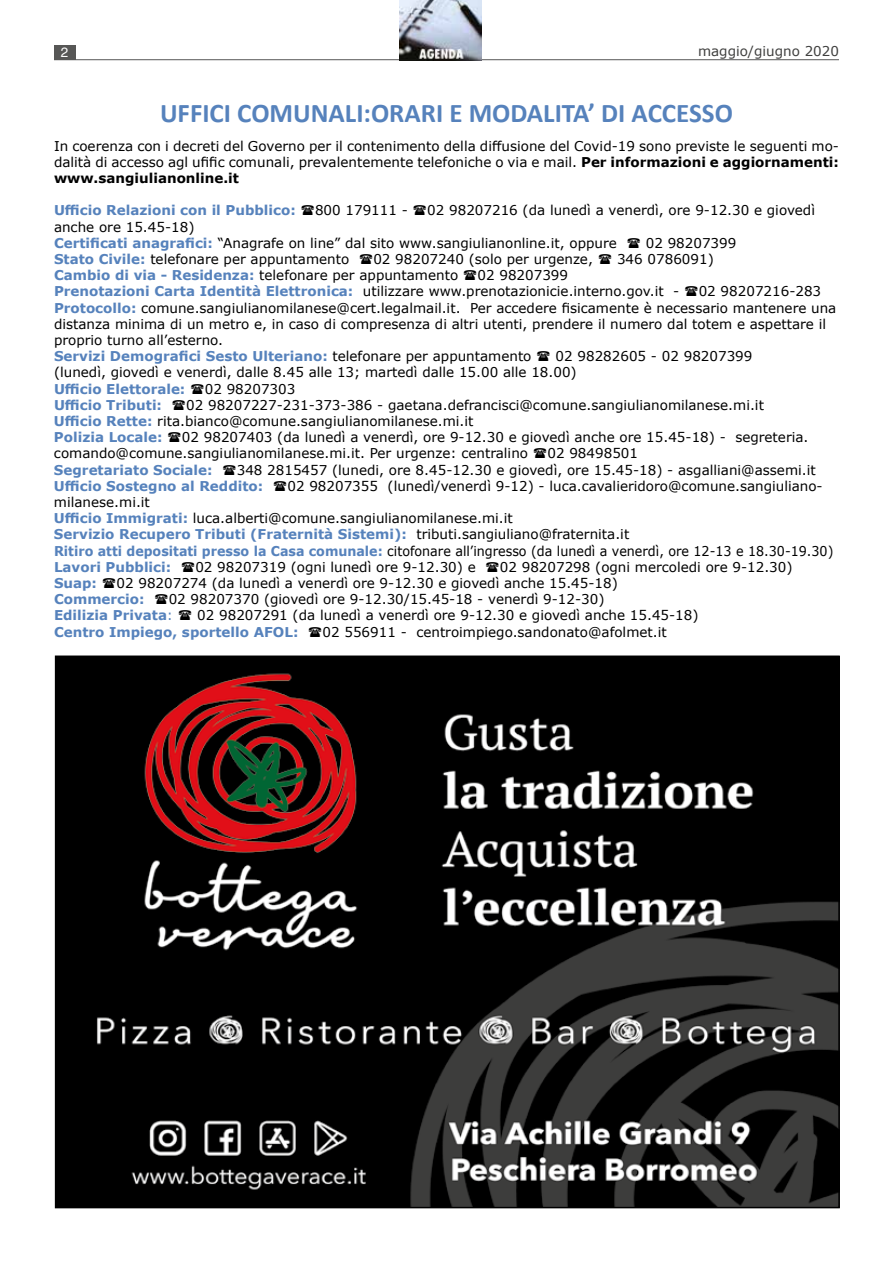
<style>
.page{position:relative;width:893px;height:1263px;background:#fff}
.page>*{position:absolute;margin:0;border:0;box-sizing:border-box;transform-origin:0 0}
.t1{font:700 27px "Calibri";color:#5682bc}
.t2{font:13.5px/16.2px "Verdana";color:#000}
.t3{font:700 13.5px "Verdana";color:#5682bc}
.t4{font:13.5px "Verdana";color:#3f3f3e}
.t5{font:13.5px "Helvetica";color:#fff}
.s1{font-weight:700}
.s2{font-weight:700;color:#5682bc}
.s3{color:#5682bc}
</style>
<div class="page">
<hr style="left:54px;top:59px;width:785px;height:1px;background:#575756">
<div style="left:54px;top:46px;width:21px;height:14px;background:#575756"></div>
<img style="left:58px;top:658px;width:779px;height:547px">
<img style="left:400px;top:0;width:81px;height:60px">
<p class="t5" style="left:61px;top:45px;width:9px">2</p>
<p class="t4" style="left:698px;top:42px;width:142px">maggio/giugno 2020</p>
<h1 class="t1" style="left:160px;top:94px;width:574px">UFFICI COMUNALI:ORARI E MODALITA’ DI ACCESSO</h1>
<p class="t2" style="left:54px;top:137px;width:786px;text-align:justify">In coerenza con i decreti del Governo per il contenimento della diffusione del Covid-19 sono previste le seguenti mo&shy;dalità di accesso agl ufific comunali, prevalentemente telefoniche o via e mail. <span class="s1">Per informazioni e aggiornamenti: www.sangiulianonline.it</span></p>
<p class="t3" style="left:54px;top:201px;width:243px">Ufficio Relazioni con il Pubblico:</p>
<p class="t2" style="left:315px;top:202px;width:94px">800 179111 -</p>
<p class="t2" style="left:427px;top:202px;width:389px">02 98207216 (da lunedì a venerdì, ore 9-12.30 e giovedì</p>
<p class="t2" style="left:54px;top:218px;width:564px">anche ore 15.45-18)<br><span class="s2">Certificati anagrafici:</span> “Anagrafe on line” dal sito www.sangiulianonline.it, oppure</p>
<p class="t2" style="left:646px;top:235px;width:92px">02 98207399</p>
<p class="t2" style="left:54px;top:251px;width:297px"><span class="s2">Stato Civile:</span> telefonare per appuntamento</p>
<p class="t2" style="left:373px;top:251px;width:221px">02 98207240 (solo per urgenze,</p>
<p class="t2" style="left:617px;top:251px;width:98px">346 0786091)</p>
<p class="t2" style="left:54px;top:267px;width:406px"><span class="s2">Cambio di via - Residenza:</span> telefonare per appuntamento</p>
<p class="t2" style="left:54px;top:267px;width:627px;text-indent:423px">02 98207399<br><span class="s2">Prenotazioni Carta Identità Elettronica:</span> utilizzare www.prenotazionicie.interno.gov.it -</p>
<p class="t2" style="left:54px;top:283px;width:784px;text-indent:645px">02 98207216-283<br><span class="s2">Protocollo:</span> comune.sangiulianomilanese@cert.legalmail.it. Per accedere fisicamente è necessario mantenere una distanza minima di un metro e, in caso di compresenza di altri utenti, prendere il numero dal totem e aspettare il proprio turno all’esterno.<br><span class="s2">Servizi Demografici Sesto Ulteriano:</span> telefonare per appuntamento</p>
<p class="t2" style="left:54px;top:348px;width:700px;text-indent:502px">02 98282605 - 02 98207399 (lunedì, giovedì e venerdì, dalle 8.45 alle 13; martedì dalle 15.00 alle 18.00)</p>
<p class="t3" style="left:54px;top:379px;width:133px">Ufficio Elettorale:</p>
<p class="t2" style="left:205px;top:380px;width:92px">02 98207303</p>
<p class="t3" style="left:54px;top:395px;width:110px">Ufficio Tributi:</p>
<p class="t2" style="left:54px;top:397px;width:711px;text-indent:132px">02 98207227-231-373-386 - gaetana.defrancisci@comune.sangiulianomilanese.mi.it<br><span class="s2">Ufficio Rette:</span> rita.bianco@comune.sangiulianomilanese.mi.it<br><span class="s2">Polizia Locale:</span></p>
<p class="t2" style="left:54px;top:429px;width:756px;text-indent:128px">02 98207403 (da lunedì a venerdì, ore 9-12.30 e giovedì anche ore 15.45-18) - segreteria. comando@comune.sangiulianomilanese.mi.it. Per urgenze: centralino</p>
<p class="t2" style="left:547px;top:445px;width:92px">02 98498501</p>
<p class="t3" style="left:54px;top:460px;width:160px">Segretariato Sociale:</p>
<p class="t2" style="left:237px;top:461px;width:580px">348 2815457 (lunedi, ore 8.45-12.30 e giovedì, ore 15.45-18) - asgalliani@assemi.it</p>
<p class="t3" style="left:54px;top:476px;width:211px">Ufficio Sostegno al Reddito:</p>
<p class="t2" style="left:287px;top:478px;width:537px">02 98207355 (lunedì/venerdì 9-12) - luca.cavalieridoro@comune.sangiuliano-</p>
<p class="t2" style="left:54px;top:494px;width:781px">milanese.mi.it<br><span class="s2">Ufficio Immigrati:</span> luca.alberti@comune.sangiulianomilanese.mi.it<br><span class="s2">Servizio Recupero Tributi (Fraternità Sistemi):</span> tributi.sangiuliano@fraternita.it<br><span class="s2">Ritiro atti depositati presso la Casa comunale:</span> citofonare all’ingresso (da lunedì a venerdì, ore 12-13 e 18.30-19.30)<br><span class="s2">Lavori Pubblici:</span></p>
<p class="t2" style="left:195px;top:559px;width:282px">02 98207319 (ogni lunedì ore 9-12.30) e</p>
<p class="t2" style="left:500px;top:559px;width:294px">02 98207298 (ogni mercoledi ore 9-12.30)</p>
<p class="t3" style="left:54px;top:573px;width:45px">Suap:</p>
<p class="t2" style="left:116px;top:575px;width:503px">02 98207274 (da lunedì a venerdì ore 9-12.30 e giovedì anche 15.45-18)</p>
<p class="t3" style="left:54px;top:590px;width:92px">Commercio:</p>
<p class="t2" style="left:54px;top:591px;width:552px;text-indent:115px">02 98207370 (giovedì ore 9-12.30/15.45-18 - venerdì 9-12-30)<br><span class="s2">Edilizia Privata</span><span class="s3">:</span></p>
<p class="t2" style="left:197px;top:607px;width:503px">02 98207291 (da lunedì a venerdì ore 9-12.30 e giovedì anche 15.45-18)</p>
<p class="t3" style="left:54px;top:622px;width:246px">Centro Impiego, sportello AFOL:</p>
<p class="t2" style="left:323px;top:623px;width:346px">02 556911 - centroimpiego.sandonato@afolmet.it</p>
</div>
